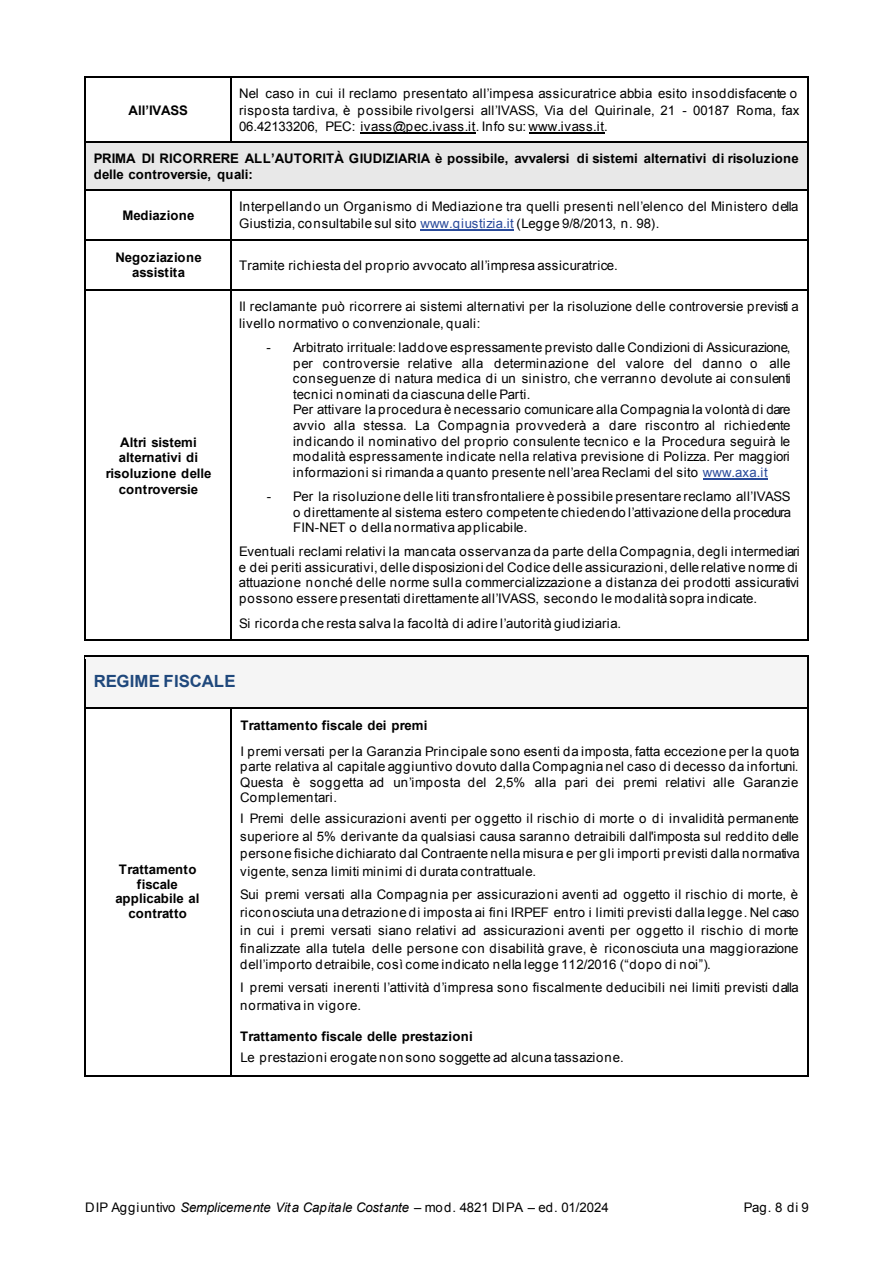
<style>
.page{position:relative;width:893px;height:1263px;background:#fff}
.page>*{position:absolute;margin:0;border:0;box-sizing:border-box;transform-origin:0 0}
.t1{font:700 16.8px "Arial";letter-spacing:.005em;color:#1f487c}
.t2{font:13.2px/15.6px "Arial";letter-spacing:.03em;color:#000}
.t3{font:700 13.2px/15.6px "Arial";letter-spacing:-.005em;color:#000;text-align:center}
.t4{font:13.2px "Arial";letter-spacing:-.005em;color:#000}
.t5{font:13.2px "Arial";color:#000}
.s1{color:#2a4b9b}
.s2{font-style:italic}
</style>
<div class="page">
<hr style="left:360px;top:132px;width:116px;height:1px;background:#000">
<hr style="left:529px;top:132px;width:75px;height:1px;background:#000">
<hr style="left:85px;top:77px;width:146px;height:1px;background:#000">
<hr style="left:232px;top:77px;width:575px;height:1px;background:#000">
<hr style="left:84px;top:78px;width:1px;height:64px;background:#000">
<hr style="left:231px;top:78px;width:1px;height:64px;background:#000">
<hr style="left:807px;top:78px;width:2px;height:64px;background:#000">
<div style="left:85px;top:143px;width:724px;height:47px;background:#e8e8e8"></div>
<hr style="left:85px;top:142px;width:146px;height:1px;background:#000">
<hr style="left:232px;top:142px;width:575px;height:1px;background:#000">
<hr style="left:84px;top:143px;width:1px;height:47px;background:#000">
<hr style="left:807px;top:143px;width:2px;height:47px;background:#000">
<hr style="left:421px;top:229px;width:93px;height:2px;background:#2a4b9b">
<hr style="left:85px;top:190px;width:146px;height:1px;background:#000">
<hr style="left:232px;top:190px;width:575px;height:1px;background:#000">
<hr style="left:84px;top:191px;width:1px;height:48px;background:#000">
<hr style="left:231px;top:191px;width:1px;height:48px;background:#000">
<hr style="left:807px;top:191px;width:2px;height:48px;background:#000">
<hr style="left:85px;top:239px;width:146px;height:1px;background:#000">
<hr style="left:232px;top:239px;width:575px;height:1px;background:#000">
<hr style="left:84px;top:240px;width:1px;height:49px;background:#000">
<hr style="left:231px;top:240px;width:1px;height:49px;background:#000">
<hr style="left:807px;top:240px;width:2px;height:49px;background:#000">
<hr style="left:703px;top:478px;width:65px;height:1px;background:#2a4b9b">
<hr style="left:85px;top:289px;width:146px;height:2px;background:#000">
<hr style="left:232px;top:289px;width:575px;height:2px;background:#000">
<hr style="left:84px;top:291px;width:1px;height:348px;background:#000">
<hr style="left:85px;top:639px;width:146px;height:1px;background:#000">
<hr style="left:231px;top:291px;width:1px;height:348px;background:#000">
<hr style="left:232px;top:639px;width:575px;height:1px;background:#000">
<hr style="left:807px;top:291px;width:2px;height:348px;background:#000">
<div style="left:85px;top:656px;width:724px;height:51px;background:#f5f5f5"></div>
<hr style="left:85px;top:656px;width:722px;height:1px;background:#000">
<hr style="left:84px;top:659px;width:1px;height:48px;background:#000">
<hr style="left:807px;top:659px;width:2px;height:48px;background:#000">
<hr style="left:85px;top:707px;width:146px;height:2px;background:#000">
<hr style="left:232px;top:707px;width:575px;height:2px;background:#000">
<hr style="left:84px;top:711px;width:1px;height:364px;background:#000">
<hr style="left:85px;top:1075px;width:146px;height:1px;background:#000">
<hr style="left:231px;top:711px;width:1px;height:364px;background:#000">
<hr style="left:232px;top:1075px;width:575px;height:1px;background:#000">
<hr style="left:807px;top:711px;width:2px;height:364px;background:#000">
<p class="t2" style="left:239px;top:86px;width:562px;line-height:16.8px">Nel caso in cui il reclamo presentato all’impesa assicuratrice abbia esito insoddisfacente o risposta tardiva, è possibile rivolgersi all’IVASS, Via del Quirinale, 21 - 00187 Roma, fax</p>
<p class="t5" style="left:239px;top:118px;width:370px">06.42133206, PEC: ivass@pec.ivass.it. Info su: www.ivass.it.</p>
<p class="t3" style="left:94px;top:151px;width:707px;text-align:left">PRIMA DI RICORRERE ALL’AUTORITÀ GIUDIZIARIA è possibile, avvalersi di sistemi alternativi di risoluzione delle controversie, quali:</p>
<p class="t3" style="left:123px;top:208px;width:74px">Mediazione</p>
<p class="t2" style="left:239px;top:198px;width:561px;line-height:16.8px">Interpellando un Organismo di Mediazione tra quelli presenti nell’elenco del Ministero della<br>Giustizia, consultabile sul sito <span class="s1">www.giustizia.it</span> (Legge 9/8/2013, n. 98).</p>
<p class="t3" style="left:115px;top:250px;width:88px">Negoziazione assistita</p>
<p class="t2" style="left:239px;top:258px;width:380px">Tramite richiesta del proprio avvocato all’impresa assicuratrice.</p>
<p class="t3" style="left:129px;top:103px;width:61px">All’IVASS</p>
<p class="t3" style="left:106px;top:435px;width:107px">Altri sistemi alternativi di risoluzione delle controversie</p>
<p class="t2" style="left:239px;top:298px;width:561px;line-height:16.8px">Il reclamante può ricorrere ai sistemi alternativi per la risoluzione delle controversie previsti a livello normativo o convenzionale, quali:</p>
<p class="t2" style="left:293px;top:340px;width:499px;text-indent:-26px">- Arbitrato irrituale: laddove espressamente previsto dalle Condizioni di Assicurazione, per controversie relative alla determinazione del valore del danno o alle conseguenze di natura medica di un sinistro, che verranno devolute ai consulenti tecnici nominati da ciascuna delle Parti.<br>Per attivare la procedura è necessario comunicare alla Compagnia la volontà di dare avvio alla stessa. La Compagnia provvederà a dare riscontro al richiedente indicando il nominativo del proprio consulente tecnico e la Procedura seguirà le modalità espressamente indicate nella relativa previsione di Polizza. Per maggiori informazioni si rimanda a quanto presente nell’area Reclami del sito <span class="s1">www.axa.it</span></p>
<p class="t2" style="left:293px;top:489px;width:500px;text-align:justify;text-indent:-26px">- Per la risoluzione delle liti transfrontaliere è possibile presentare reclamo all’IVASS o direttamente al sistema estero competente chiedendo l’attivazione della procedura FIN-NET o della normativa applicabile.</p>
<p class="t2" style="left:239px;top:544px;width:562px">Eventuali reclami relativi la mancata osservanza da parte della Compagnia, degli intermediari e dei periti assicurativi, delle disposizionidel Codice delle assicurazioni, delle relative norme di attuazione nonché delle norme sulla commercializzazione a distanza dei prodotti assicurativi possono essere presentati direttamente all’IVASS, secondo le modalità sopra indicate.</p>
<p class="t2" style="left:239px;top:616px;width:384px">Si ricorda che resta salva la facoltà di adire l’autorità giudiziaria.</p>
<p class="t1" style="left:94px;top:670px;width:143px">REGIME FISCALE</p>
<p class="t3" style="left:115px;top:863px;width:86px;line-height:14.4px">Trattamento fiscale applicabile al contratto</p>
<p class="t3" style="left:240px;top:718px;width:189px">Trattamento fiscale dei premi</p>
<p class="t2" style="left:240px;top:743px;width:561px;text-align:justify">I premi versati per la Garanzia Principale sono esenti da imposta, fatta eccezione per la quota parte relativa al capitale aggiuntivo dovuto dalla Compagnia nel caso di decesso da infortuni.<br>Questa è soggetta ad un’imposta del 2,5% alla pari dei premi relativi alle Garanzie Complementari.</p>
<p class="t2" style="left:240px;top:809px;width:561px;line-height:17.5px;text-align:justify">I Premi delle assicurazioni aventi per oggetto il rischio di morte o di invalidità permanente superiore al 5% derivante da qualsiasi causa saranno detraibili dall'imposta sul reddito delle persone fisiche dichiarato dal Contraente nella misura e per gli importi previsti dalla normativa vigente, senza limiti minimi di durata contrattuale.</p>
<p class="t2" style="left:240px;top:885px;width:560px;line-height:18px;text-align:justify">Sui premi versati alla Compagnia per assicurazioni aventi ad oggetto il rischio di morte, è riconosciuta una detrazione di imposta ai fini IRPEF entro i limiti previsti dalla legge. Nel caso in cui i premi versati siano relativi ad assicurazioni aventi per oggetto il rischio di morte finalizzate alla tutela delle persone con disabilità grave, è riconosciuta una maggiorazione</p>
<p class="t2" style="left:240px;top:953px;width:560px;line-height:22.8px">dell’importo detraibile, così come indicato nella legge 112/2016 (“dopo di noi”).<br>I premi versati inerenti l’attività d’impresa sono fiscalmente deducibili nei limiti previsti dalla</p>
<p class="t2" style="left:240px;top:998px;width:122px">normativa in vigore.</p>
<p class="t3" style="left:240px;top:1029px;width:234px">Trattamento fiscale delle prestazioni</p>
<p class="t2" style="left:240px;top:1049px;width:385px">Le prestazioni erogate non sono soggette ad alcuna tassazione.</p>
<p class="t4" style="left:85px;top:1199px;width:525px">DIP Aggiuntivo <span class="s2">Semplicemente Vita Capitale Costante</span> – mod. 4821 DIPA – ed. 01/2024</p>
<p class="t2" style="left:744px;top:1200px;width:67px">Pag. 8 di 9</p>
</div>
